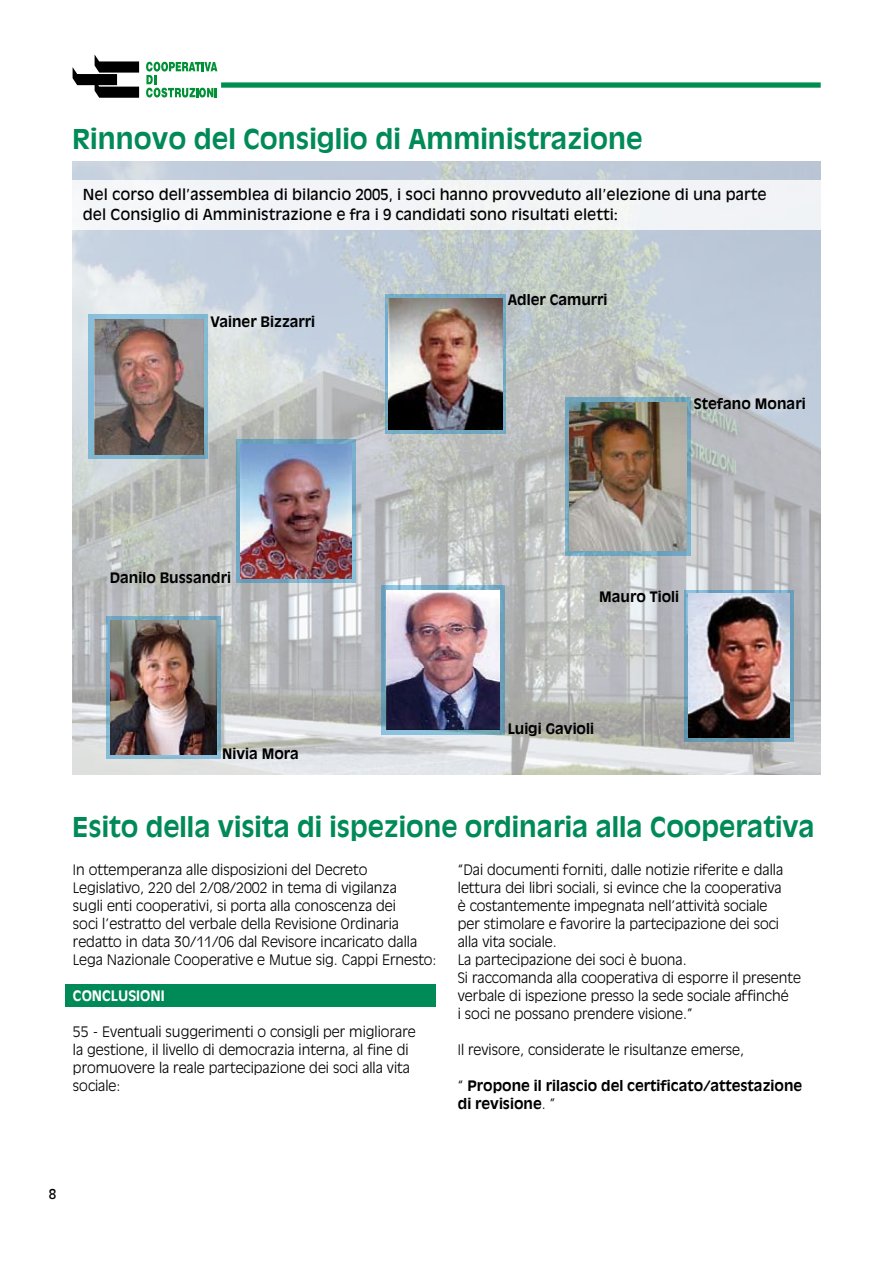
<style>
.page{position:relative;width:893px;height:1263px;background:#fff}
.page>*{position:absolute;margin:0;border:0;box-sizing:border-box;transform-origin:0 0}
.t1{font:700 27px "Antique Olive";color:#008a57}
.t2{font:15px/19.5px "Antique Olive";color:#000}
.t3{font:300 14.25px/18px "Antique Olive";color:#000}
.t4{font:700 14.25px/18px "Antique Olive";color:#000}
.t5{font:700 14.25px "Antique Olive";color:#fff}
.s1{font-weight:300}
</style>
<div class="page">
<div style="left:65px;top:984px;width:371px;height:23px;background:#008a57"></div>
<img style="left:72px;top:162px;width:749px;height:612px">
<svg style="left:386px;top:294px;width:120px;height:140px;background:#77a4b8"></svg>
<svg style="left:566px;top:398px;width:125px;height:158px;background:#76a5b9"></svg>
<svg style="left:684px;top:590px;width:109px;height:152px;background:#759fb6"></svg>
<svg style="left:106px;top:616px;width:114px;height:143px;background:#779fb3"></svg>
<svg style="left:381px;top:585px;width:124px;height:149px;background:#78a6be"></svg>
<svg style="left:237px;top:439px;width:119px;height:144px;background:#7da6bf"></svg>
<img style="left:241px;top:444px;width:110px;height:134px">
<img style="left:389px;top:299px;width:113px;height:131px">
<img style="left:387px;top:591px;width:113px;height:138px">
<img style="left:570px;top:402px;width:117px;height:148px">
<img style="left:689px;top:594px;width:100px;height:143px">
<img style="left:111px;top:621px;width:105px;height:133px">
<svg style="left:89px;top:314px;width:119px;height:145px;background:#84b2c9"></svg>
<img style="left:95px;top:320px;width:108px;height:135px">
<div style="left:72px;top:180px;width:749px;height:50px;background:#f2f4f7"></div>
<div style="left:221px;top:82px;width:600px;height:6px;background:#008e4f"></div>
<svg style="left:146px;top:62px;width:71px;height:35px"></svg>
<svg style="left:73px;top:55px;width:66px;height:43px"></svg>
<h1 class="t1" style="left:72px;top:123px;width:572px">Rinnovo del Consiglio di Amministrazione</h1>
<p class="t2" style="left:83px;top:185px;width:685px">Nel corso dell’assemblea di bilancio 2005, i soci hanno provveduto all’elezione di una parte del Consiglio di Amministrazione e fra i 9 candidati sono risultati eletti:</p>
<p class="t4" style="left:210px;top:313px;width:106px">Vainer Bizzarri</p>
<p class="t4" style="left:110px;top:569px;width:123px">Danilo Bussandri</p>
<p class="t4" style="left:222px;top:745px;width:78px">Nivia Mora</p>
<p class="t4" style="left:508px;top:291px;width:101px">Adler Camurri</p>
<p class="t4" style="left:694px;top:395px;width:113px">Stefano Monari</p>
<p class="t4" style="left:599px;top:588px;width:81px">Mauro Tioli</p>
<p class="t4" style="left:508px;top:720px;width:88px">Luigi Gavioli</p>
<h1 class="t1" style="left:72px;top:811px;width:744px">Esito della visita di ispezione ordinaria alla Cooperativa</h1>
<p class="t3" style="left:73px;top:860px;width:365px">In ottemperanza alle disposizioni del Decreto Legislativo, 220 del 2/08/2002 in tema di vigilanza<br>sugli enti cooperativi, si porta alla conoscenza dei<br>soci l’estratto del verbale della Revisione Ordinaria redatto in data 30/11/06 dal Revisore incaricato dalla Lega Nazionale Cooperative e Mutue sig. Cappi Ernesto:</p>
<p class="t5" style="left:73px;top:987px;width:93px">CONCLUSIONI</p>
<p class="t3" style="left:73px;top:1022px;width:344px">55 - Eventuali suggerimenti o consigli per migliorare la gestione, il livello di democrazia interna, al fine di promuovere la reale partecipazione dei soci alla vita sociale:</p>
<p class="t3" style="left:458px;top:860px;width:345px">“Dai documenti forniti, dalle notizie riferite e dalla lettura dei libri sociali, si evince che la cooperativa<br>è costantemente impegnata nell’attività sociale<br>per stimolare e favorire la partecipazione dei soci alla vita sociale.<br>La partecipazione dei soci è buona.<br>Si raccomanda alla cooperativa di esporre il presente verbale di ispezione presso la sede sociale affinché<br>i soci ne possano prendere visione.”</p>
<p class="t3" style="left:458px;top:1040px;width:288px">Il revisore, considerate le risultanze emerse,</p>
<p class="t4" style="left:458px;top:1076px;width:346px"><span class="s1">“</span> Propone il rilascio del certificato/attestazione di revisione<span class="s1">. ”</span></p>
</div>
